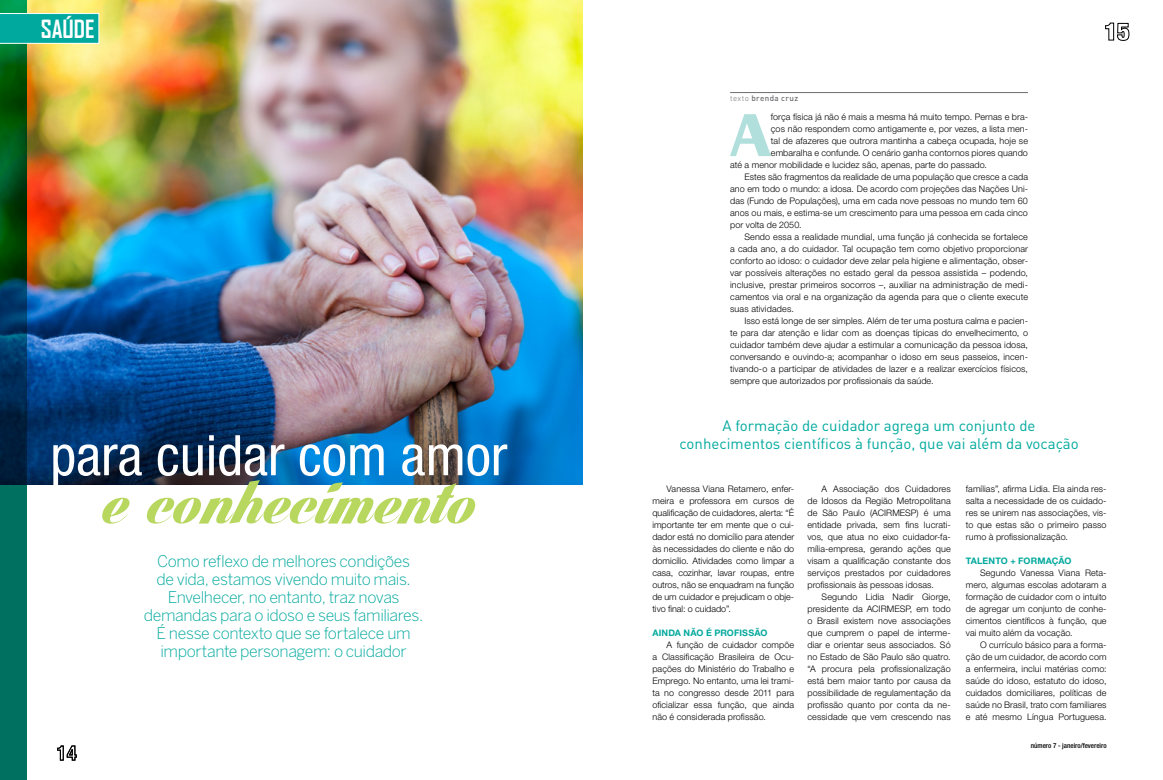
<style>
.page{position:relative;width:1163px;height:780px;background:#fff}
.page>*{position:absolute;margin:0;border:0;box-sizing:border-box;transform-origin:0 0}
.t1{font:64.6px "Lighthouse Personal Use";letter-spacing:.03em;color:#b8d75f}
.t2{font:700 64.1px "Exotic 350 BT";color:#b0dfdc}
.t3{font:condensed 56px "Helvetica Neue LT Std";color:#fff}
.t4{font:700 24px "Agency FB";color:#fff}
.t5{font:300 16px/18px "Benton Sans";letter-spacing:-.025em;color:#00a99d;text-align:center}
.t6{font:15px/18px "DIN Pro";color:#00a99d;text-align:center}
.t7{font:300 9px/12px "Helvetica Neue LT Std";letter-spacing:.01em;color:#000;text-align:justify}
.t8{font:700 9px "Helvetica Neue LT Std";letter-spacing:.01em;color:#00a99d}
.t9{font:500 8px "DIN Pro";letter-spacing:.045em;color:#6d6e71}
.t10{font:500 condensed 7px "Helvetica Neue LT Std";color:#000}
.s1{font-weight:300}
</style>
<div class="page">
<svg style="left:1105px;top:23px;width:23px;height:18px"></svg>
<img style="left:27px;top:0;width:556px;height:484px">
<svg style="left:0;top:0;width:27px;height:780px;background:#005342"></svg>
<svg style="left:57px;top:745px;width:19px;height:15px"></svg>
<svg style="left:0;top:13px;width:99px;height:31px;background:#12afa3"></svg>
<hr style="left:730px;top:92px;width:297px;height:1px;background:#6d6e71">
<h3 class="t4" style="left:41px;top:14px;width:55px">SAÚDE</h3>
<h3 class="t3" style="left:50px;top:423px;width:458px">para cuidar com amor</h3>
<h1 class="t1" style="left:102px;top:465px;width:374px">e conhecimento</h1>
<h3 class="t5" style="left:144px;top:552px;width:281px">Como reflexo de melhores condições<br>de vida, estamos vivendo muito mais.<br>Envelhecer, no entanto, traz novas demandas para o idoso e seus familiares.<br>É nesse contexto que se fortalece um importante personagem: o cuidador</h3>
<p class="t9" style="left:730px;top:93px;width:69px"><span class="s1">texto</span> brenda cruz</p>
<h2 class="t2" style="left:730px;top:96px;width:42px">A</h2>
<p class="t7" style="left:770px;top:111px;width:258px">força física já não é mais a mesma há muito tempo. Pernas e bra-</p>
<p class="t7" style="left:770px;top:123px;width:258px">ços não respondem como antigamente e, por vezes, a lista men-</p>
<p class="t7" style="left:770px;top:135px;width:259px">tal de afazeres que outrora mantinha a cabeça ocupada, hoje se</p>
<p class="t7" style="left:770px;top:147px;width:258px">embaralha e confunde. O cenário ganha contornos piores quando</p>
<p class="t7" style="left:730px;top:159px;width:258px">até a menor mobilidade e lucidez são, apenas, parte do passado.</p>
<p class="t7" style="left:744px;top:171px;width:285px">Estes são fragmentos da realidade de uma população que cresce a cada</p>
<p class="t7" style="left:730px;top:183px;width:299px">ano em todo o mundo: a idosa. De acordo com projeções das Nações Uni-</p>
<p class="t7" style="left:730px;top:195px;width:299px">das (Fundo de Populações), uma em cada nove pessoas no mundo tem 60</p>
<p class="t7" style="left:730px;top:207px;width:299px">anos ou mais, e estima-se um crescimento para uma pessoa em cada cinco</p>
<p class="t7" style="left:730px;top:219px;width:73px">por volta de 2050.</p>
<p class="t7" style="left:744px;top:231px;width:285px">Sendo essa a realidade mundial, uma função já conhecida se fortalece</p>
<p class="t7" style="left:730px;top:243px;width:299px">a cada ano, a do cuidador. Tal ocupação tem como objetivo proporcionar</p>
<p class="t7" style="left:730px;top:255px;width:299px">conforto ao idoso: o cuidador deve zelar pela higiene e alimentação, obser-</p>
<p class="t7" style="left:730px;top:267px;width:299px">var possíveis alterações no estado geral da pessoa assistida – podendo,</p>
<p class="t7" style="left:730px;top:279px;width:299px">inclusive, prestar primeiros socorros –, auxiliar na administração de medi-</p>
<p class="t7" style="left:730px;top:291px;width:299px">camentos via oral e na organização da agenda para que o cliente execute</p>
<p class="t7" style="left:730px;top:303px;width:65px">suas atividades.</p>
<p class="t7" style="left:744px;top:315px;width:285px">Isso está longe de ser simples. Além de ter uma postura calma e pacien-</p>
<p class="t7" style="left:730px;top:327px;width:299px">te para dar atenção e lidar com as doenças típicas do envelhecimento, o</p>
<p class="t7" style="left:730px;top:339px;width:299px">cuidador também deve ajudar a estimular a comunicação da pessoa idosa,</p>
<p class="t7" style="left:730px;top:351px;width:299px">conversando e ouvindo-a; acompanhar o idoso em seus passeios, incen-</p>
<p class="t7" style="left:730px;top:363px;width:299px">tivando-o a participar de atividades de lazer e a realizar exercícios físicos,</p>
<p class="t7" style="left:730px;top:375px;width:205px">sempre que autorizados por profissionais da saúde.</p>
<h3 class="t6" style="left:679px;top:416px;width:400px">A formação de cuidador agrega um conjunto de conhecimentos científicos à função, que vai além da vocação</h3>
<p class="t7" style="left:652px;top:483px;width:143px;text-indent:14px">Vanessa Viana Retamero, enfer&shy;meira e professora em cursos de qualificação de cuidadores, alerta: “É importante ter em mente que o cui&shy;dador está no domicílio para atender às necessidades do cliente e não do domicílio. Atividades como limpar a casa, cozinhar, lavar roupas, entre outros, não se enquadram na função de um cuidador e prejudicam o obje&shy;tivo final: o cuidado”.</p>
<p class="t8" style="left:652px;top:627px;width:116px">AINDA NÃO É PROFISSÃO</p>
<p class="t7" style="left:652px;top:639px;width:143px;text-indent:14px">A função de cuidador compõe a Classificação Brasileira de Ocu&shy;pações do Ministério do Trabalho e Emprego. No entanto, uma lei trami&shy;ta no congresso desde 2011 para oficializar essa função, que ainda não é considerada profissão.</p>
<p class="t7" style="left:807px;top:483px;width:145px;text-indent:14px">A Associação dos Cuidadores de Idosos da Região Metropolitana de São Paulo (ACIRMESP) é uma entidade privada, sem fins lucrati&shy;vos, que atua no eixo cuidador-fa&shy;mília-empresa, gerando ações que visam a qualificação constante dos serviços prestados por cuidadores profissionais às pessoas idosas.</p>
<p class="t7" style="left:807px;top:591px;width:145px;text-indent:14px">Segundo Lidia Nadir Giorge, presidente da ACIRMESP, em todo o Brasil existem nove associações que cumprem o papel de interme&shy;diar e orientar seus associados. Só no Estado de São Paulo são quatro. “A procura pela profissionalização está bem maior tanto por causa da possibilidade de regulamentação da profissão quanto por conta da ne&shy;cessidade que vem crescendo nas</p>
<p class="t7" style="left:965px;top:483px;width:142px">famílias”, afirma Lidia. Ela ainda res&shy;salta a necessidade de os cuidado&shy;res se unirem nas associações, vis&shy;to que estas são o primeiro passo rumo à profissionalização.</p>
<p class="t8" style="left:965px;top:555px;width:107px">TALENTO + FORMAÇÃO</p>
<p class="t7" style="left:965px;top:567px;width:142px;text-indent:14px">Segundo Vanessa Viana Reta&shy;mero, algumas escolas adotaram a formação de cuidador com o intuito de agregar um conjunto de conhe&shy;cimentos científicos à função, que vai muito além da vocação.</p>
<p class="t7" style="left:965px;top:638px;width:142px;text-indent:14px">O currículo básico para a forma&shy;ção de um cuidador, de acordo com a enfermeira, inclui matérias como: saúde do idoso, estatuto do idoso, cuidados domiciliares, políticas de saúde no Brasil, trato com familiares e até mesmo Língua Portuguesa.</p>
<p class="t10" style="left:1030px;top:741px;width:77px">número 7 - janeiro/fevereiro</p>
</div>
